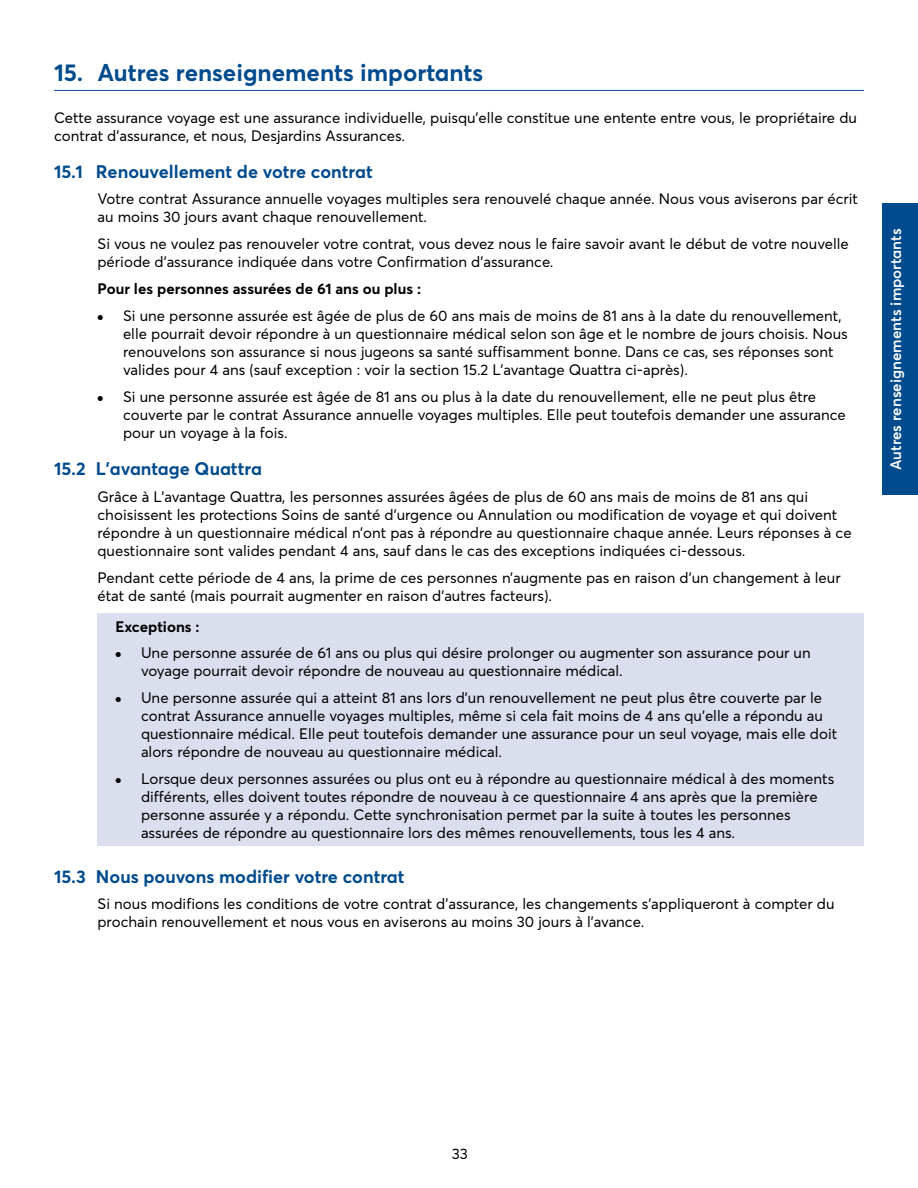
<style>
.page{position:relative;width:918px;height:1188px;background:#fff}
.page>*{position:absolute;margin:0;border:0;box-sizing:border-box;transform-origin:0 0}
.t1{font:700 24px "Averta";color:#004b8d}
.t2{font:700 18px "Averta";color:#004b8d}
.t3{font:15px/18px "Averta";color:#000}
.t4{font:700 15px "Averta";color:#000}
.t5{font:600 15px "Averta";color:#fff}
.s1{font-size:9px}
</style>
<div class="page">
<hr style="left:54px;top:90px;width:810px;height:1px;background:#004b8d">
<div style="left:98px;top:613px;width:766px;height:232px;background:#dadeed"></div>
<div style="left:883px;top:204px;width:35px;height:291px;background:#004b8d"></div>
<h1 class="t1" style="left:54px;top:57px;width:431px">15. Autres renseignements importants</h1>
<p class="t3" style="left:54px;top:109px;width:804px">Cette assurance voyage est une assurance individuelle, puisqu’elle constitue une entente entre vous, le propriétaire du contrat d’assurance, et nous, Desjardins Assurances.</p>
<p class="t2" style="left:54px;top:160px;width:320px">15.1 Renouvellement de votre contrat</p>
<p class="t3" style="left:98px;top:190px;width:762px">Votre contrat Assurance annuelle voyages multiples sera renouvelé chaque année. Nous vous aviserons par écrit au moins 30 jours avant chaque renouvellement.</p>
<p class="t3" style="left:98px;top:235px;width:753px">Si vous ne voulez pas renouveler votre contrat, vous devez nous le faire savoir avant le début de votre nouvelle période d’assurance indiquée dans votre Confirmation d’assurance.</p>
<p class="t4" style="left:98px;top:279px;width:325px">Pour les personnes assurées de 61 ans ou plus :</p>
<p class="t3" style="left:123px;top:307px;width:726px;text-indent:-26px"><span class="s1">●</span> Si une personne assurée est âgée de plus de 60 ans mais de moins de 81 ans à la date du renouvellement, elle pourrait devoir répondre à un questionnaire médical selon son âge et le nombre de jours choisis. Nous renouvelons son assurance si nous jugeons sa santé suffisamment bonne. Dans ce cas, ses réponses sont valides pour 4 ans (sauf exception : voir la section 15.2 L’avantage Quattra ci-après).</p>
<p class="t3" style="left:123px;top:388px;width:724px;text-indent:-26px"><span class="s1">●</span> Si une personne assurée est âgée de 81 ans ou plus à la date du renouvellement, elle ne peut plus être couverte par le contrat Assurance annuelle voyages multiples. Elle peut toutefois demander une assurance pour un voyage à la fois.</p>
<p class="t2" style="left:54px;top:457px;width:210px">15.2 L’avantage Quattra</p>
<p class="t3" style="left:98px;top:487px;width:756px">Grâce à L’avantage Quattra, les personnes assurées âgées de plus de 60 ans mais de moins de 81 ans qui choisissent les protections Soins de santé d’urgence ou Annulation ou modification de voyage et qui doivent répondre à un questionnaire médical n’ont pas à répondre au questionnaire chaque année. Leurs réponses à ce questionnaire sont valides pendant 4 ans, sauf dans le cas des exceptions indiquées ci-dessous.</p>
<p class="t3" style="left:98px;top:568px;width:745px">Pendant cette période de 4 ans, la prime de ces personnes n’augmente pas en raison d’un changement à leur état de santé (mais pourrait augmenter en raison d’autres facteurs).</p>
<p class="t4" style="left:116px;top:617px;width:86px">Exceptions :</p>
<p class="t3" style="left:141px;top:644px;width:671px;text-indent:-26px"><span class="s1">●</span> Une personne assurée de 61 ans ou plus qui désire prolonger ou augmenter son assurance pour un voyage pourrait devoir répondre de nouveau au questionnaire médical.</p>
<p class="t3" style="left:141px;top:689px;width:698px;text-indent:-26px"><span class="s1">●</span> Une personne assurée qui a atteint 81 ans lors d’un renouvellement ne peut plus être couverte par le contrat Assurance annuelle voyages multiples, même si cela fait moins de 4 ans qu’elle a répondu au questionnaire médical. Elle peut toutefois demander une assurance pour un seul voyage, mais elle doit alors répondre de nouveau au questionnaire médical.</p>
<p class="t3" style="left:141px;top:770px;width:695px;text-indent:-26px"><span class="s1">●</span> Lorsque deux personnes assurées ou plus ont eu à répondre au questionnaire médical à des moments différents, elles doivent toutes répondre de nouveau à ce questionnaire 4 ans après que la première personne assurée y a répondu. Cette synchronisation permet par la suite à toutes les personnes assurées de répondre au questionnaire lors des mêmes renouvellements, tous les 4 ans.</p>
<p class="t2" style="left:54px;top:865px;width:352px">15.3 Nous pouvons modifier votre contrat</p>
<p class="t3" style="left:98px;top:895px;width:738px">Si nous modifions les conditions de votre contrat d’assurance, les changements s’appliqueront à compter du prochain renouvellement et nous vous en aviserons au moins 30 jours à l’avance.</p>
<p class="t5" style="left:887px;top:470px;width:243px;rotate:-90deg">Autres renseignements importants</p>
<p class="t3" style="left:452px;top:1145px;width:18px">33</p>
</div>
